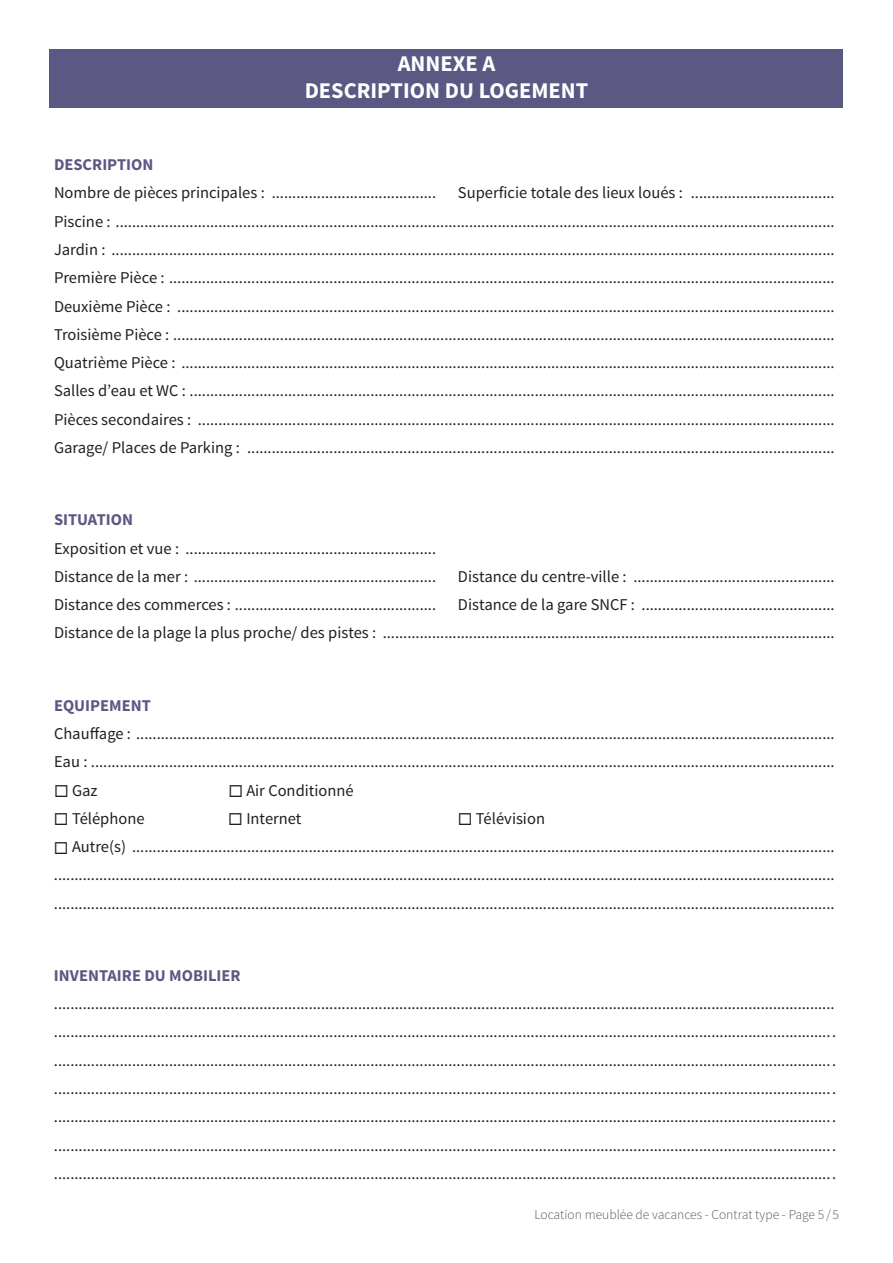
<style>
.page{position:relative;width:893px;height:1263px;background:#fff}
.page>*{position:absolute;margin:0;border:0;box-sizing:border-box;transform-origin:0 0}
.t1{font:700 22.5px/27px "Source Sans Pro";color:#fff;text-align:center}
.t2{font:16.5px/28.3px "Source Sans Pro";color:#231f20;text-align:justify}
.t3{font:700 16.5px "Source Sans Pro";color:#5b5983}
.t4{font:300 13.5px "Source Sans Pro";color:#57585a}
</style>
<div class="page">
<div style="left:50px;top:50px;width:793px;height:31px;background:#5b5983"></div>
<div style="left:50px;top:77px;width:793px;height:31px;background:#5b5983"></div>
<h1 class="t1" style="left:305px;top:51px;width:285px">ANNEXE A<br>DESCRIPTION DU LOGEMENT</h1>
<p class="t3" style="left:54px;top:154px;width:101px">DESCRIPTION</p>
<p class="t2" style="left:54px;top:179px;width:384px">Nombre de pièces principales : ........................................</p>
<p class="t2" style="left:54px;top:179px;width:782px;text-indent:404px">Superficie totale des lieux loués : ...................................<br>Piscine : ...............................................................................................................................................................................<br>Jardin : ................................................................................................................................................................................<br>Première Pièce : ..................................................................................................................................................................<br>Deuxième Pièce : ................................................................................................................................................................<br>Troisième Pièce : .................................................................................................................................................................<br>Quatrième Pièce : ...............................................................................................................................................................<br>Salles d’eau et WC : .............................................................................................................................................................<br>Pièces secondaires : ...........................................................................................................................................................<br>Garage/ Places de Parking : ...............................................................................................................................................</p>
<p class="t3" style="left:54px;top:509px;width:81px">SITUATION</p>
<p class="t2" style="left:54px;top:534px;width:384px">Exposition et vue : .............................................................<br>Distance de la mer : ...........................................................</p>
<p class="t2" style="left:458px;top:562px;width:378px">Distance du centre-ville : .................................................</p>
<p class="t2" style="left:54px;top:591px;width:384px">Distance des commerces : .................................................</p>
<p class="t2" style="left:54px;top:591px;width:782px;text-align:right">Distance de la gare SNCF : ...............................................<br>Distance de la plage la plus proche/ des pistes : ..............................................................................................................</p>
<p class="t3" style="left:54px;top:694px;width:98px">EQUIPEMENT</p>
<p class="t2" style="left:54px;top:719px;width:782px">Chauffage : ..........................................................................................................................................................................<br>Eau : .....................................................................................................................................................................................</p>
<p class="t2" style="left:54px;top:776px;width:45px">◻ Gaz</p>
<p class="t2" style="left:228px;top:776px;width:127px">◻ Air Conditionné</p>
<p class="t2" style="left:54px;top:804px;width:92px">◻ Téléphone</p>
<p class="t2" style="left:228px;top:804px;width:75px">◻ Internet</p>
<p class="t2" style="left:458px;top:804px;width:89px">◻ Télévision</p>
<p class="t2" style="left:54px;top:833px;width:782px">◻ Autre(s) ........................................................................................................................................................................... .............................................................................................................................................................................................. ..............................................................................................................................................................................................</p>
<p class="t3" style="left:54px;top:965px;width:188px">INVENTAIRE DU MOBILIER</p>
<p class="t2" style="left:54px;top:990px;width:784px">.............................................................................................................................................................................................. .............................................................................................................................................................................................. .............................................................................................................................................................................................. .............................................................................................................................................................................................. .............................................................................................................................................................................................. .............................................................................................................................................................................................. ..............................................................................................................................................................................................</p>
<p class="t4" style="left:534px;top:1206px;width:306px">Location meublée de vacances - Contrat type - Page 5 / 5</p>
</div>
